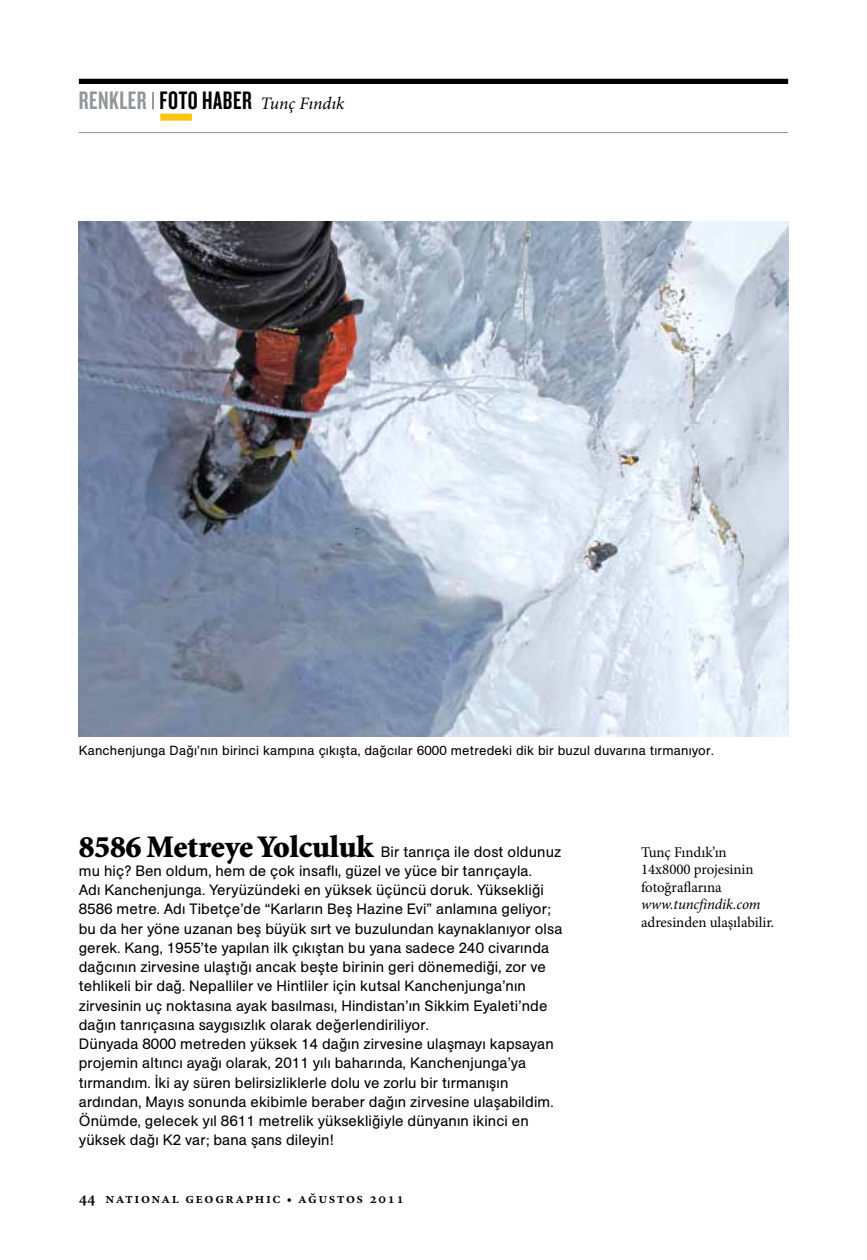
<style>
.page{position:relative;width:867px;height:1260px;background:#fff}
.page>*{position:absolute;margin:0;border:0;box-sizing:border-box;transform-origin:0 0}
.t1{font:italic 17.5px "Minion Pro";letter-spacing:-.005em;color:#000}
.t2{font:14.88px/19.2px "AG Book Pro";letter-spacing:.01em;color:#000}
.t3{font:14.88px/17.5px "Minion Pro";letter-spacing:-.005em;color:#000}
.t4{font:600 14.88px "Minion Pro";letter-spacing:.1em;color:#000}
.t5{font:italic 14.88px "Minion Pro";letter-spacing:-.01em;color:#000}
.t6{font:13.12px "AG Book Pro";letter-spacing:.015em;color:#000}
.s1{font-family:"Knockout HTF48 Featherweight";font-style:normal;font-size:26.25px;color:#939598}
.s2{font-family:"Knockout HTF48 Featherweight";font-style:normal;font-size:26.25px}
.s3{font-family:"Minion Std";font-weight:900;font-size:31.5px}
.s4{font-size:16.62px}
.s5{font-size:13.12px}
</style>
<div class="page">
<hr style="left:79px;top:132px;width:709px;height:1px;background:#939598">
<div style="left:79px;top:79px;width:709px;height:5px;background:#000"></div>
<div style="left:160px;top:114px;width:32px;height:7px;background:#ffc20e"></div>
<img style="left:79px;top:221px;width:709px;height:515px">
<p class="t1" style="left:79px;top:92px;width:267px"><span class="s1">RENKLER</span> <sup>|</sup> <span class="s2">FOTO HABER</span> Tunç Fındık</p>
<p class="t6" style="left:79px;top:742px;width:636px">Kanchenjunga Dağı’nın birinci kampına çıkışta, dağcılar 6000 metredeki dik bir buzul duvarına tırmanıyor.</p>
<p class="t2" style="left:79px;top:842px;width:485px"><span class="s3">8586 Metreye Yolculuk</span> Bir tanrıça ile dost oldunuz mu hiç? Ben oldum, hem de çok insaflı, güzel ve yüce bir tanrıçayla.<br>Adı Kanchenjunga. Yeryüzündeki en yüksek üçüncü doruk. Yüksekliği 8586 metre. Adı Tibetçe’de “Karların Beş Hazine Evi” anlamına geliyor; bu da her yöne uzanan beş büyük sırt ve buzulundan kaynaklanıyor olsa gerek. Kang, 1955’te yapılan ilk çıkıştan bu yana sadece 240 civarında dağcının zirvesine ulaştığı ancak beşte birinin geri dönemediği, zor ve tehlikeli bir dağ. Nepalliler ve Hintliler için kutsal Kanchenjunga’nın zirvesinin uç noktasına ayak basılması, Hindistan’ın Sikkim Eyaleti’nde dağın tanrıçasına saygısızlık olarak değerlendiriliyor.<br>Dünyada 8000 metreden yüksek 14 dağın zirvesine ulaşmayı kapsayan projemin altıncı ayağı olarak, 2011 yılı baharında, Kanchenjunga’ya tırmandım. İki ay süren belirsizliklerle dolu ve zorlu bir tırmanışın ardından, Mayıs sonunda ekibimle beraber dağın zirvesine ulaşabildim.<br>Önümde, gelecek yıl 8611 metrelik yüksekliğiyle dünyanın ikinci en yüksek dağı K2 var; bana şans dileyin!</p>
<p class="t3" style="left:641px;top:843px;width:114px">Tunç Fındık’ın<br>14x8000 projesinin fotoğraflarına</p>
<p class="t5" style="left:641px;top:894px;width:121px">www.tuncfindik.com</p>
<p class="t3" style="left:641px;top:913px;width:135px">adresinden ulaşılabilir.</p>
<p class="t4" style="left:79px;top:1188px;width:327px"><span class="s4">44</span> national geographic <span class="s5">•</span> ağustos 2011</p>
</div>
